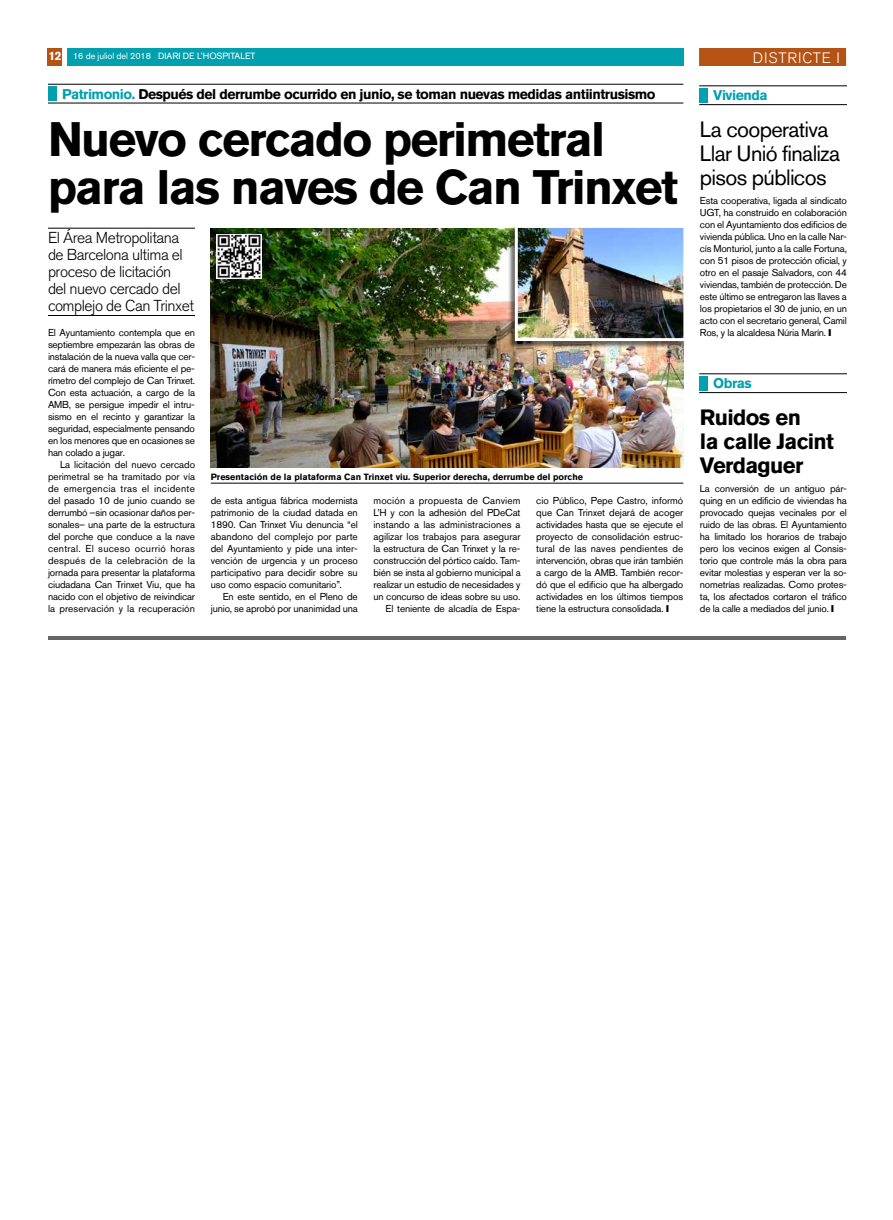
<style>
.page{position:relative;width:893px;height:1220px;background:#fff}
.page>*{position:absolute;margin:0;border:0;box-sizing:border-box;transform-origin:0 0}
.t1{font:700 48px/48px "Akzidenz Grotesk BQ";letter-spacing:-.035em;color:#000}
.t2{font:22px/24px "Akzidenz Grotesk BQ";letter-spacing:-.03em;color:#000}
.t3{font:700 22px/24px "Akzidenz Grotesk BQ";letter-spacing:-.03em;color:#000}
.t4{font:300 15.8px/17px "Akzidenz Grotesk BQ";letter-spacing:-.03em;color:#000}
.t5{font:300 15px "Akzidenz Grotesk BQ";letter-spacing:.06em;color:#fff}
.t6{font:700 14px "Akzidenz Grotesk BQ";letter-spacing:-.035em;color:#000}
.t7{font:700 14px "Akzidenz Grotesk BQ";letter-spacing:-.035em;color:#00a0af}
.t8{font:10px/12px "Akzidenz Grotesk BQ";letter-spacing:-.015em;color:#000;text-align:justify}
.t9{font:700 9px "Akzidenz Grotesk BQ";color:#000}
.t10{font:9px "Akzidenz Grotesk BQ";color:#fff}
.s1{font-weight:700;font-size:12px}
.s2{font-style:inherit}
.s3{color:#00a0af}
</style>
<div class="page">
<div style="left:67px;top:48px;width:616px;height:18px;background:#00a0af"></div>
<div style="left:699px;top:48px;width:147px;height:18px;background:#b45314"></div>
<div style="left:48px;top:48px;width:14px;height:18px;background:#b45314"></div>
<hr style="left:48px;top:636px;width:798px;height:4px;background:#666">
<hr style="left:48px;top:228px;width:147px;height:1px;background:#000">
<hr style="left:48px;top:315px;width:147px;height:1px;background:#000">
<hr style="left:48px;top:84px;width:635px;height:1px;background:#000">
<hr style="left:48px;top:103px;width:635px;height:1px;background:#000">
<div style="left:48px;top:86px;width:8px;height:15px;background:#00a0af"></div>
<img style="left:211px;top:228px;width:472px;height:240px">
<hr style="left:211px;top:483px;width:472px;height:1px;background:#000">
<div style="left:699px;top:88px;width:8px;height:15px;background:#00a0af"></div>
<hr style="left:699px;top:86px;width:148px;height:1px;background:#000">
<hr style="left:699px;top:104px;width:148px;height:1px;background:#000">
<div style="left:699px;top:376px;width:8px;height:15px;background:#00a0af"></div>
<hr style="left:699px;top:374px;width:148px;height:1px;background:#000">
<hr style="left:699px;top:392px;width:148px;height:1px;background:#000">
<div style="left:508px;top:226px;width:178px;height:122px;background:#000;opacity:.55"></div>
<img style="left:519px;top:229px;width:163px;height:108px">
<div style="left:515px;top:225px;width:171px;height:116px;border:3px solid #fff"></div>
<img style="left:217px;top:234px;width:45px;height:45px">
<p class="t10" style="left:48px;top:51px;width:208px"><span class="s1">12</span> <span class="s2">16 de juliol del 2018</span> DIARI DE L’HOSPITALET</p>
<h3 class="t5" style="left:753px;top:49px;width:89px">DISTRICTE I</h3>
<h3 class="t6" style="left:62px;top:86px;width:595px"><span class="s3">Patrimonio.</span> Después del derrumbe ocurrido en junio, se toman nuevas medidas antiintrusismo</h3>
<h1 class="t1" style="left:48px;top:115px;width:632px">Nuevo cercado perimetral para las naves de Can Trinxet</h1>
<h3 class="t4" style="left:48px;top:230px;width:148px">El Área Metropolitana de Barcelona ultima el proceso de licitación<br>del nuevo cercado del complejo de Can Trinxet</h3>
<p class="t8" style="left:48px;top:326px;width:149px">El Ayuntamiento contempla que en septiembre empezarán las obras de instalación de la nueva valla que cer&shy;cará de manera más eficiente el pe&shy;rímetro del complejo de Can Trinxet.<br>Con esta actuación, a cargo de la AMB, se persigue impedir el intru&shy;sismo en el recinto y garantizar la seguridad, especialmente pensando en los menores que en ocasiones se han colado a jugar.</p>
<p class="t8" style="left:48px;top:458px;width:149px;text-indent:12px">La licitación del nuevo cercado perimetral se ha tramitado por vía de emergencia tras el incidente del pasado 10 de junio cuando se derrumbó –sin ocasionar daños per&shy;sonales– una parte de la estructura del porche que conduce a la nave central. El suceso ocurrió horas después de la celebración de la jornada para presentar la plataforma ciudadana Can Trinxet Viu, que ha nacido con el objetivo de reivindicar la preservación y la recuperación</p>
<p class="t9" style="left:211px;top:472px;width:374px">Presentación de la plataforma Can Trinxet viu. Superior derecha, derrumbe del porche</p>
<p class="t8" style="left:211px;top:494px;width:149px">de esta antigua fábrica modernista patrimonio de la ciudad datada en 1890. Can Trinxet Viu denuncia “el abandono del complejo por parte del Ayuntamiento y pide una inter&shy;vención de urgencia y un proceso participativo para decidir sobre su uso como espacio comunitario”.</p>
<p class="t8" style="left:211px;top:590px;width:149px;text-align:right">En este sentido, en el Pleno de junio, se aprobó por unanimidad una</p>
<p class="t8" style="left:374px;top:494px;width:149px;text-align:right">moción a propuesta de Canviem L’H y con la adhesión del PDeCat instando a las administraciones a agilizar los trabajos para asegurar la estructura de Can Trinxet y la re&shy;construcción del pórtico caído. Tam&shy;bién se insta al gobierno municipal a realizar un estudio de necesidades y un concurso de ideas sobre su uso.<br>El teniente de alcadía de Espa-</p>
<p class="t8" style="left:536px;top:494px;width:149px">cio Público, Pepe Castro, informó que Can Trinxet dejará de acoger actividades hasta que se ejecute el proyecto de consolidación estruc&shy;tural de las naves pendientes de intervención, obras que irán también a cargo de la AMB. También recor&shy;dó que el edificio que ha albergado actividades en los últimos tiempos tiene la estructura consolidada.</p>
<h3 class="t7" style="left:713px;top:88px;width:56px">Vivienda</h3>
<h2 class="t2" style="left:700px;top:117px;width:142px">La cooperativa<br>Llar Unió finaliza pisos públicos</h2>
<p class="t8" style="left:700px;top:194px;width:149px">Esta cooperativa, ligada al sindicato UGT, ha construido en colaboración con el Ayuntamiento dos edificios de vivienda pública. Uno en la calle Nar&shy;cís Monturiol, junto a la calle Fortuna, con 51 pisos de protección oficial, y otro en el pasaje Salvadors, con 44 viviendas, también de protección. De este último se entregaron las llaves a los propietarios el 30 de junio, en un acto con el secretario general, Camil Ros, y la alcaldesa Núria Marín.</p>
<h3 class="t7" style="left:713px;top:375px;width:40px">Obras</h3>
<h2 class="t3" style="left:700px;top:405px;width:136px">Ruidos en<br>la calle Jacint<br>Verdaguer</h2>
<p class="t8" style="left:700px;top:482px;width:149px">La conversión de un antiguo pár&shy;quing en un edificio de viviendas ha provocado quejas vecinales por el ruido de las obras. El Ayuntamiento ha limitado los horarios de trabajo pero los vecinos exigen al Consis&shy;torio que controle más la obra para evitar molestias y esperan ver la so&shy;nometrías realizadas. Como protes&shy;ta, los afectados cortaron el tráfico de la calle a mediados del junio.</p>
</div>
